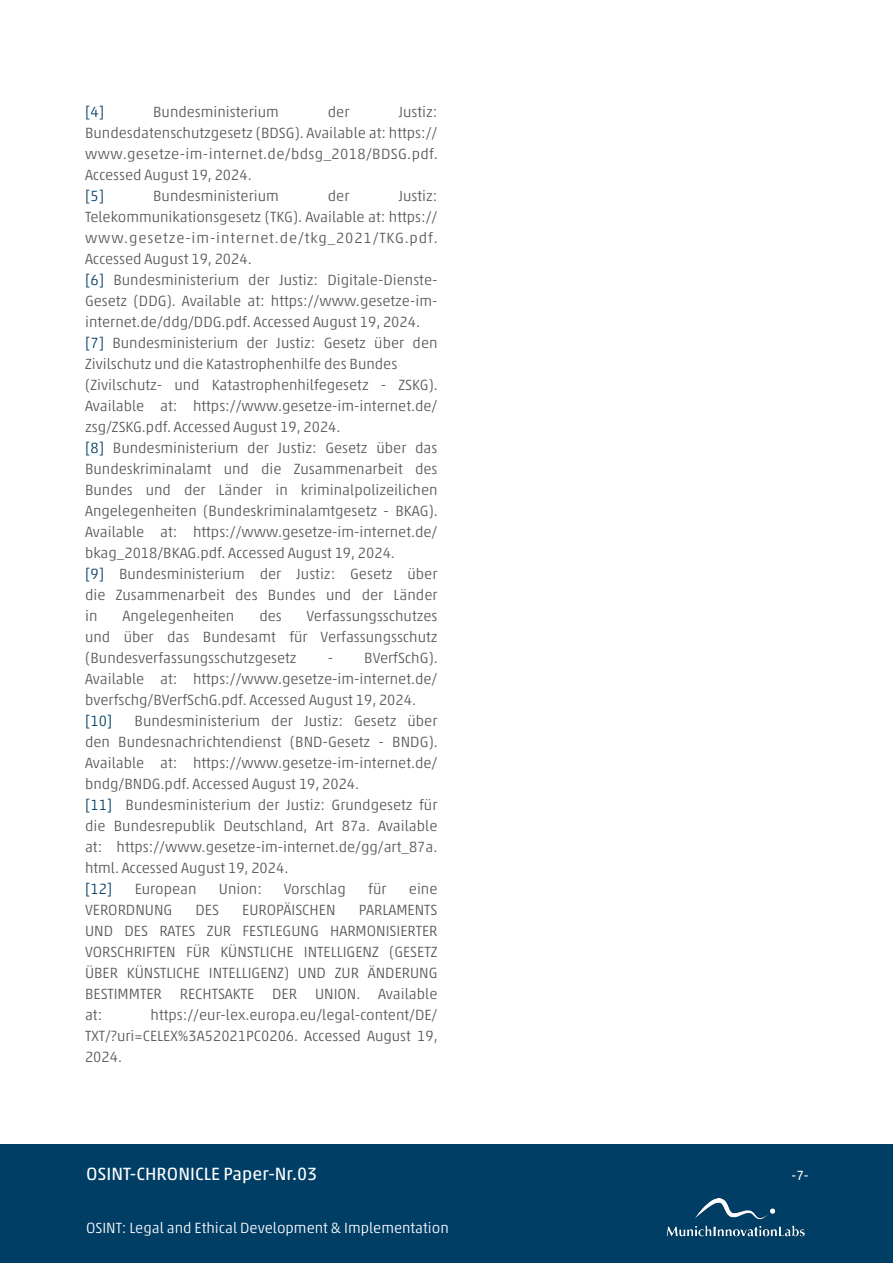
<style>
.page{position:relative;width:893px;height:1263px;background:#fff}
.page>*{position:absolute;margin:0;border:0;box-sizing:border-box;transform-origin:0 0}
.t1{font:18px "Akko Pro";color:#fff}
.Fließtext{font:300 15px/21px "Akko Pro";color:#575756;text-align:justify}
.t2{font:300 15px "Akko Pro";color:#fff}
.Fließtext-2{font:300 15px "Akko Pro";color:#003e66}
.t3{font:13.5px "Akko Pro";color:#fff}
.s1{color:#003e66}
</style>
<div class="page">
<div style="left:0;top:1144px;width:893px;height:119px;background:#003e66"></div>
<img style="left:666px;top:1198px;width:139px;height:39px">
<p class="Fließtext-2" style="left:85px;top:103px;width:21px">[4]</p>
<p class="Fließtext" style="left:153px;top:101px;width:127px">Bundesministerium</p>
<p class="Fließtext" style="left:328px;top:101px;width:23px">der</p>
<p class="Fließtext" style="left:85px;top:101px;width:354px;text-indent:313px">Justiz:<br>Bundesdatenschutzgesetz (BDSG). Available at: https:// www.gesetze-im-internet.de/bdsg_2018/BDSG.pdf.<br>Accessed August 19, 2024.</p>
<p class="Fließtext-2" style="left:85px;top:187px;width:21px">[5]</p>
<p class="Fließtext" style="left:153px;top:185px;width:127px">Bundesministerium</p>
<p class="Fließtext" style="left:328px;top:185px;width:23px">der</p>
<p class="Fließtext" style="left:85px;top:185px;width:354px;text-indent:313px">Justiz:<br>Telekommunikationsgesetz (TKG). Available at: https:// www.gesetze-im-internet.de/tkg_2021/TKG.pdf.<br>Accessed August 19, 2024.</p>
<p class="Fließtext" style="left:85px;top:269px;width:354px"><span class="s1">[6]</span> Bundesministerium der Justiz: Digitale-Dienste-Gesetz (DDG). Available at: https://www.gesetze-im&shy;internet.de/ddg/DDG.pdf. Accessed August 19, 2024.</p>
<p class="Fließtext" style="left:85px;top:332px;width:354px"><span class="s1">[7]</span> Bundesministerium der Justiz: Gesetz über den<br>Zivilschutz und die Katastrophenhilfe des Bundes</p>
<p class="Fließtext" style="left:85px;top:374px;width:354px">(Zivilschutz- und Katastrophenhilfegesetz - ZSKG).<br>Available at: https://www.gesetze-im-internet.de/ zsg/ZSKG.pdf. Accessed August 19, 2024.</p>
<p class="Fließtext" style="left:85px;top:437px;width:354px"><span class="s1">[8]</span> Bundesministerium der Justiz: Gesetz über das Bundeskriminalamt und die Zusammenarbeit des Bundes und der Länder in kriminalpolizeilichen Angelegenheiten (Bundeskriminalamtgesetz - BKAG).<br>Available at: https://www.gesetze-im-internet.de/ bkag_2018/BKAG.pdf. Accessed August 19, 2024.</p>
<p class="Fließtext" style="left:85px;top:563px;width:354px"><span class="s1">[9]</span> Bundesministerium der Justiz: Gesetz über die Zusammenarbeit des Bundes und der Länder in</p>
<p class="Fließtext" style="left:85px;top:605px;width:354px;text-indent:222px">Verfassungsschutzes und über das Bundesamt für Verfassungsschutz (Bundesverfassungsschutzgesetz</p>
<p class="Fließtext" style="left:123px;top:605px;width:113px">Angelegenheiten</p>
<p class="Fließtext" style="left:259px;top:605px;width:24px">des</p>
<p class="Fließtext" style="left:85px;top:647px;width:354px;text-indent:243px">- BVerfSchG).<br>Available at: https://www.gesetze-im-internet.de/ bverfschg/BVerfSchG.pdf. Accessed August 19, 2024.</p>
<p class="Fließtext-2" style="left:85px;top:712px;width:29px">[10]</p>
<p class="Fließtext" style="left:85px;top:710px;width:354px;text-indent:49px">Bundesministerium der Justiz: Gesetz über den Bundesnachrichtendienst (BND-Gesetz - BNDG).<br>Available at: https://www.gesetze-im-internet.de/ bndg/BNDG.pdf. Accessed August 19, 2024.</p>
<p class="Fließtext" style="left:85px;top:794px;width:354px"><span class="s1">[11]</span> Bundesministerium der Justiz: Grundgesetz für die Bundesrepublik Deutschland, Art 87a. Available at: https://www.gesetze-im-internet.de/gg/art_87a. html. Accessed August 19, 2024.</p>
<p class="Fließtext-2" style="left:85px;top:880px;width:29px">[12]</p>
<p class="Fließtext" style="left:135px;top:878px;width:63px">European</p>
<p class="Fließtext" style="left:219px;top:878px;width:45px">Union:</p>
<p class="Fließtext" style="left:284px;top:878px;width:63px">Vorschlag</p>
<p class="Fließtext" style="left:368px;top:878px;width:20px">für</p>
<p class="Fließtext" style="left:409px;top:878px;width:30px">eine</p>
<p class="Fließtext" style="left:85px;top:899px;width:89px">VERORDNUNG</p>
<p class="Fließtext" style="left:195px;top:899px;width:25px">DES</p>
<p class="Fließtext" style="left:242px;top:899px;width:95px">EUROPÄISCHEN</p>
<p class="Fließtext" style="left:85px;top:899px;width:354px;text-indent:274px">PARLAMENTS UND DES RATES ZUR FESTLEGUNG HARMONISIERTER VORSCHRIFTEN FÜR KÜNSTLICHE INTELLIGENZ (GESETZ ÜBER KÜNSTLICHE INTELLIGENZ) UND ZUR ÄNDERUNG BESTIMMTER RECHTSAKTE DER UNION. Available at:</p>
<p class="Fließtext" style="left:85px;top:1004px;width:354px;text-indent:66px">https://eur-lex.europa.eu/legal-content/DE/ TXT/?uri=CELEX%3A52021PC0206. Accessed August 19, 2024.</p>
<p class="t1" style="left:86px;top:1162px;width:233px">OSINT-CHRONICLE Paper-Nr.03</p>
<p class="t3" style="left:791px;top:1167px;width:19px">-7-</p>
<p class="t2" style="left:86px;top:1218px;width:364px">OSINT: Legal and Ethical Development &amp; Implementation</p>
</div>
